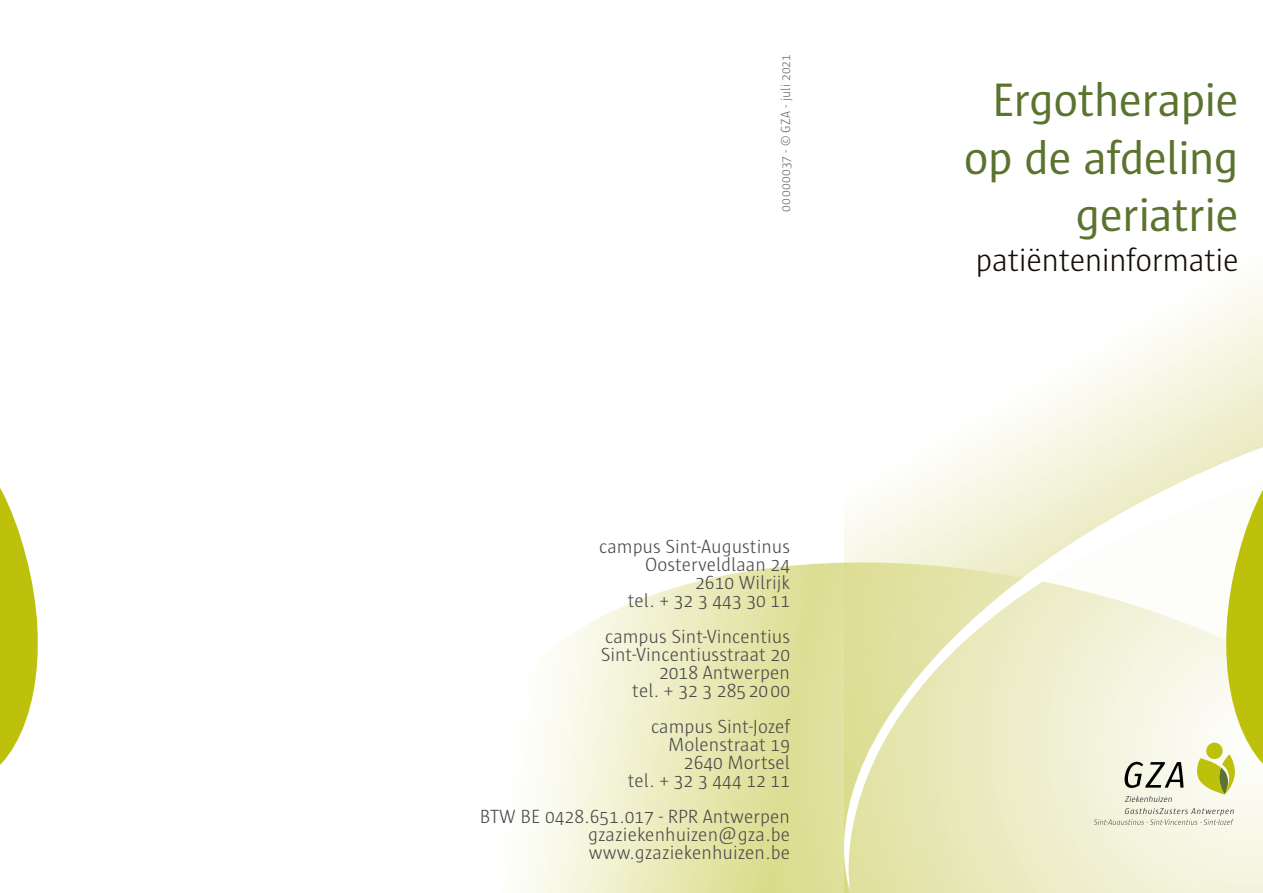
<style>
.page{position:relative;width:1263px;height:893px;background:#fff}
.page>*{position:absolute;margin:0;border:0;box-sizing:border-box;transform-origin:0 0}
.t1{font:48px/57.6px "Sun";letter-spacing:-.015em;color:#5a732e;text-align:right}
.t2{font:300 33px "Sun";letter-spacing:-.015em;color:#140f06}
.t3{font:300 19.5px/18px "Sun";color:#4a4a49;text-align:right}
.t4{font:300 13.5px "Sun";color:#706f6f}
</style>
<div class="page">
<svg style="left:520px;top:565px;width:743px;height:328px"></svg>
<svg style="left:0;top:488px;width:38px;height:277px"></svg>
<svg style="left:795px;top:327px;width:468px;height:564px"></svg>
<svg style="left:1193px;top:446px;width:70px;height:348px"></svg>
<p class="t4" style="left:778px;top:212px;width:159px;rotate:-90deg">00000037 - © GZA - juli 2021</p>
<p class="t3" style="left:599px;top:538px;width:192px">campus Sint-Augustinus<br>Oosterveldlaan 24<br>2610 Wilrijk<br>tel. + 32 3 443 30 11</p>
<p class="t3" style="left:601px;top:628px;width:191px">campus Sint-Vincentius<br>Sint-Vincentiusstraat 20<br>2018 Antwerpen<br>tel. + 32 3 285 20 00</p>
<p class="t3" style="left:628px;top:718px;width:164px">campus Sint-Jozef<br>Molenstraat 19<br>2640 Mortsel<br>tel. + 32 3 444 12 11</p>
<p class="t3" style="left:588px;top:808px;width:204px;text-align:justify;text-indent:-108px">BTW BE 0428.651.017 - RPR Antwerpen gzaziekenhuizen@gza.be www.gzaziekenhuizen.be</p>
<h1 class="t1" style="left:964px;top:71px;width:277px">Ergotherapie op de afdeling geriatrie</h1>
<h2 class="t2" style="left:976px;top:242px;width:265px">patiënteninformatie</h2>
</div>
